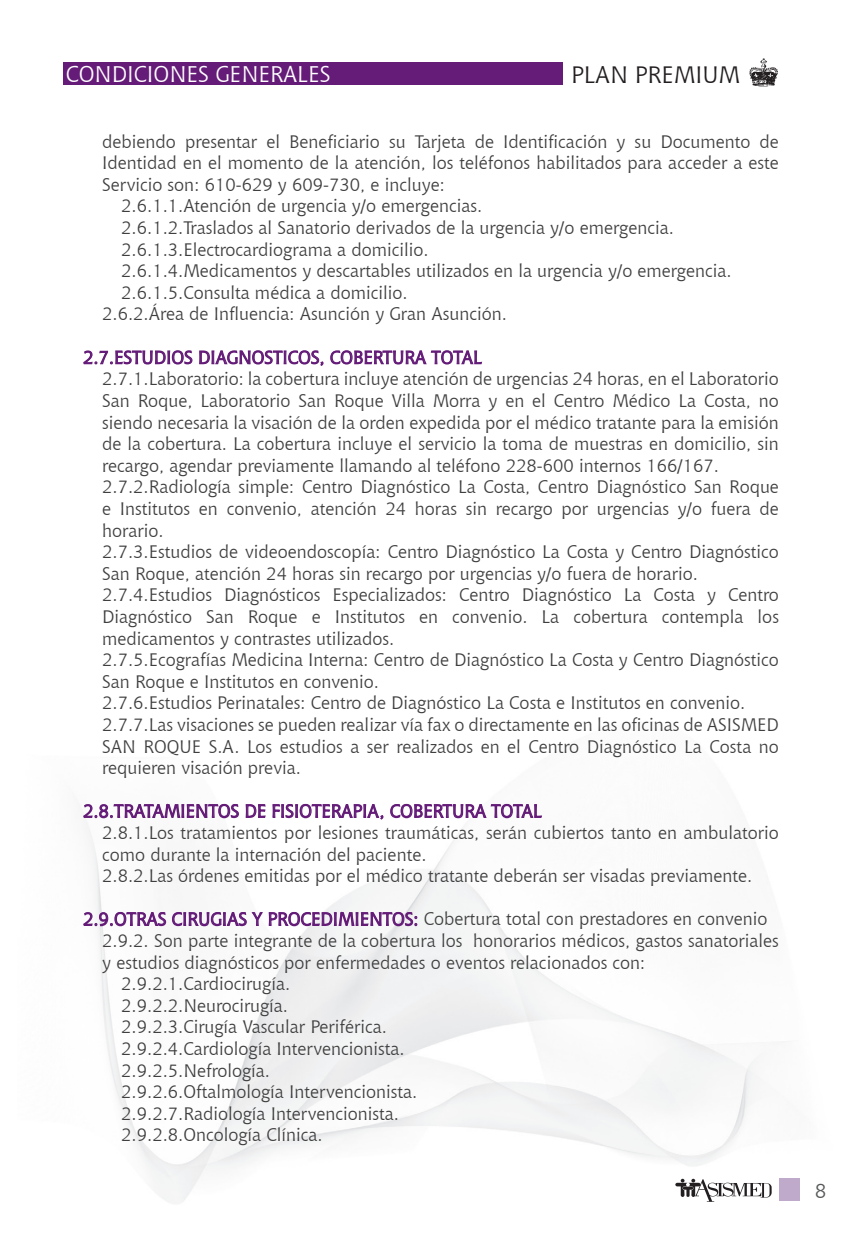
<style>
.page{position:relative;width:862px;height:1244px;background:#fff}
.page>*{position:absolute;margin:0;border:0;box-sizing:border-box;transform-origin:0 0}
.t1{font:23.62px "Chianti BT";color:#231f20}
.t2{font:22.5px "Chianti BT";color:#fff}
.t3{font:20.25px "Chianti BT";color:#57585a}
.t4{font:18px/21.6px "Chianti BT";color:#3f3f40}
.t5{font:18px "Chianti BT";color:#641c78}
.s1{color:#641c78}
</style>
<div class="page">
<img style="left:79px;top:805px;width:721px;height:399px">
<img style="left:749px;top:58px;width:29px;height:29px">
<svg style="left:675px;top:1179px;width:96px;height:23px"></svg>
<div style="left:778px;top:1178px;width:20px;height:23px;background:#bfaacb"></div>
<div style="left:64px;top:63px;width:498px;height:22px;background:#641c78"></div>
<svg style="left:83px;top:350px;width:399px;height:16px"></svg>
<svg style="left:82px;top:803px;width:157px;height:17px"></svg>
<svg style="left:245px;top:804px;width:21px;height:14px"></svg>
<svg style="left:272px;top:803px;width:270px;height:17px"></svg>
<svg style="left:82px;top:901px;width:336px;height:33px"></svg>
<p class="t2" style="left:66px;top:59px;width:266px">CONDICIONES GENERALES</p>
<h1 class="t1" style="left:571px;top:58px;width:170px">PLAN PREMIUM</h1>
<p class="t4" style="left:102px;top:130px;width:678px">debiendo presentar el Beneficiario su Tarjeta de Identificación y su Documento de</p>
<p class="t4" style="left:102px;top:151px;width:678px">Identidad en el momento de la atención, los teléfonos habilitados para acceder a este</p>
<p class="t4" style="left:102px;top:173px;width:344px">Servicio son: 610-629 y 609-730, e incluye:</p>
<p class="t4" style="left:121px;top:195px;width:362px">2.6.1.1.Atención de urgencia y/o emergencias.</p>
<p class="t4" style="left:121px;top:216px;width:554px">2.6.1.2.Traslados al Sanatorio derivados de la urgencia y/o emergencia.</p>
<p class="t4" style="left:121px;top:238px;width:309px">2.6.1.3.Electrocardiograma a domicilio.</p>
<p class="t4" style="left:121px;top:259px;width:611px">2.6.1.4.Medicamentos y descartables utilizados en la urgencia y/o emergencia.</p>
<p class="t4" style="left:121px;top:281px;width:288px">2.6.1.5.Consulta médica a domicilio.</p>
<p class="t4" style="left:102px;top:303px;width:406px">2.6.2.Área de Influencia: Asunción y Gran Asunción.</p>
<p class="t5" style="left:83px;top:345px;width:400px">2.7.ESTUDIOS DIAGNOSTICOS, COBERTURA TOTAL</p>
<p class="t4" style="left:102px;top:367px;width:678px">2.7.1.Laboratorio: la cobertura incluye atención de urgencias 24 horas, en el Laboratorio San Roque, Laboratorio San Roque Villa Morra y en el Centro Médico La Costa, no siendo necesaria la visación de la orden expedida por el médico tratante para la emisión de la cobertura. La cobertura incluye el servicio la toma de muestras en domicilio, sin recargo, agendar previamente llamando al teléfono 228-600 internos 166/167.<br>2.7.2.Radiología simple: Centro Diagnóstico La Costa, Centro Diagnóstico San Roque e Institutos en convenio, atención 24 horas sin recargo por urgencias y/o fuera de horario.<br>2.7.3.Estudios de videoendoscopía: Centro Diagnóstico La Costa y Centro Diagnóstico San Roque, atención 24 horas sin recargo por urgencias y/o fuera de horario.<br>2.7.4.Estudios Diagnósticos Especializados: Centro Diagnóstico La Costa y Centro Diagnóstico San Roque e Institutos en convenio. La cobertura contempla los medicamentos y contrastes utilizados.<br>2.7.5.Ecografías Medicina Interna: Centro de Diagnóstico La Costa y Centro Diagnóstico San Roque e Institutos en convenio.<br>2.7.6.Estudios Perinatales: Centro de Diagnóstico La Costa e Institutos en convenio.<br>2.7.7.Las visaciones se pueden realizar vía fax o directamente en las oficinas de ASISMED SAN ROQUE S.A. Los estudios a ser realizados en el Centro Diagnóstico La Costa no requieren visación previa.</p>
<p class="t5" style="left:83px;top:799px;width:460px">2.8.TRATAMIENTOS DE FISIOTERAPIA, COBERTURA TOTAL</p>
<p class="t4" style="left:102px;top:821px;width:678px">2.8.1.Los tratamientos por lesiones traumáticas, serán cubiertos tanto en ambulatorio como durante la internación del paciente.<br>2.8.2.Las órdenes emitidas por el médico tratante deberán ser visadas previamente.</p>
<p class="t4" style="left:83px;top:907px;width:685px"><span class="s1">2.9.OTRAS CIRUGIAS Y PROCEDIMIENTOS:</span> Cobertura total con prestadores en convenio</p>
<p class="t4" style="left:102px;top:929px;width:678px">2.9.2. Son parte integrante de la cobertura los honorarios médicos, gastos sanatoriales</p>
<p class="t4" style="left:102px;top:951px;width:544px">y estudios diagnósticos por enfermedades o eventos relacionados con:</p>
<p class="t4" style="left:121px;top:972px;width:170px">2.9.2.1.Cardiocirugía.</p>
<p class="t4" style="left:121px;top:994px;width:168px">2.9.2.2.Neurocirugía.</p>
<p class="t4" style="left:121px;top:1015px;width:267px">2.9.2.3.Cirugía Vascular Periférica.</p>
<p class="t4" style="left:121px;top:1037px;width:285px">2.9.2.4.Cardiología Intervencionista.</p>
<p class="t4" style="left:121px;top:1059px;width:150px">2.9.2.5.Nefrología.</p>
<p class="t4" style="left:121px;top:1080px;width:297px">2.9.2.6.Oftalmología Intervencionista.</p>
<p class="t4" style="left:121px;top:1102px;width:279px">2.9.2.7.Radiología Intervencionista.</p>
<p class="t4" style="left:121px;top:1123px;width:203px">2.9.2.8.Oncología Clínica.</p>
<p class="t3" style="left:814px;top:1177px;width:13px">8</p>
</div>
